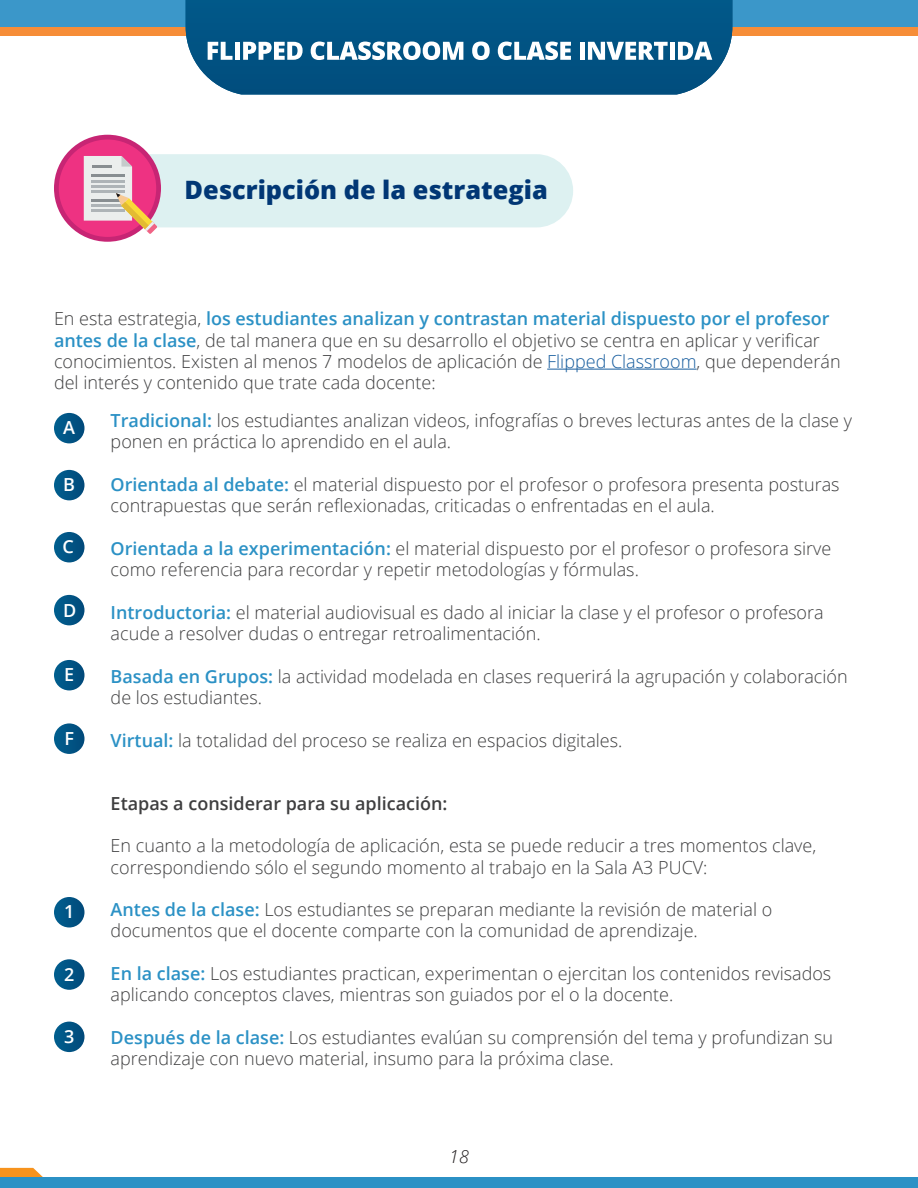
<style>
.page{position:relative;width:918px;height:1188px;background:#fff}
.page>*{position:absolute;margin:0;border:0;box-sizing:border-box;transform-origin:0 0}
.t1{font:800 25.35px "Open Sans";color:#013775}
.t2{font:300 18px/21.1px "Open Sans";color:#3e3e3f}
.t3{font:600 18px "Open Sans";color:#3e3e3f}
.t4{font:600 18px "Open Sans";color:#fff}
.t5{font:italic 300 18px "Open Sans";color:#231f20}
.s1{font-weight:600;color:#2b91c5}
.s2{color:#175d9e}
</style>
<div class="page">
<svg style="left:0;top:1168px;width:44px;height:10px"></svg>
<div style="left:0;top:1178px;width:918px;height:10px;background:#2b91c5"></div>
<hr style="left:547px;top:369px;width:150px;height:1px;background:#175d9e">
<svg style="left:54px;top:897px;width:31px;height:31px"></svg>
<svg style="left:54px;top:959px;width:31px;height:31px"></svg>
<div style="left:54px;top:1022px;width:31px;height:30px;background:#015485;border-radius:15px"></div>
<div style="left:54px;top:413px;width:30px;height:30px;background:#015485;border-radius:15px"></div>
<div style="left:54px;top:470px;width:30px;height:30px;background:#015485;border-radius:15px"></div>
<div style="left:54px;top:532px;width:30px;height:30px;background:#015485;border-radius:15px"></div>
<div style="left:54px;top:595px;width:30px;height:30px;background:#015485;border-radius:15px"></div>
<div style="left:54px;top:660px;width:31px;height:30px;background:#015485;border-radius:15px"></div>
<svg style="left:54px;top:723px;width:31px;height:31px"></svg>
<div style="left:0;top:0;width:918px;height:27px;background:#3b97c9"></div>
<div style="left:0;top:27px;width:918px;height:8px;background:#f68d38"></div>
<div style="left:186px;top:0;width:546px;height:94px;background:#015485"></div>
<svg style="left:208px;top:42px;width:25px;height:18px"></svg>
<div style="left:235px;top:42px;width:5px;height:18px;background:#fff"></div>
<svg style="left:243px;top:42px;width:60px;height:18px"></svg>
<svg style="left:311px;top:42px;width:152px;height:18px"></svg>
<svg style="left:472px;top:42px;width:18px;height:18px"></svg>
<svg style="left:498px;top:42px;width:73px;height:18px"></svg>
<div style="left:580px;top:42px;width:5px;height:18px;background:#fff"></div>
<svg style="left:588px;top:42px;width:80px;height:18px"></svg>
<div style="left:670px;top:42px;width:5px;height:18px;background:#fff"></div>
<svg style="left:678px;top:42px;width:34px;height:18px"></svg>
<div style="left:54px;top:135px;width:107px;height:107px;background:#c72574;border-radius:50%"></div>
<div style="left:59px;top:140px;width:97px;height:97px;background:#ee3282;border-radius:50%"></div>
<svg style="left:84px;top:154px;width:489px;height:80px;background:#e0e3e7"></svg>
<h1 class="t1" style="left:184px;top:170px;width:365px">Descripción de la estrategia</h1>
<p class="t2" style="left:54px;top:307px;width:788px">En esta estrategia, <span class="s1">los estudiantes analizan y contrastan material dispuesto por el profesor antes de la clase</span>, de tal manera que en su desarrollo el objetivo se centra en aplicar y verificar conocimientos. Existen al menos 7 modelos de aplicación de <span class="s2">Flipped Classroom</span>, que dependerán del interés y contenido que trate cada docente:</p>
<p class="t4" style="left:63px;top:415px;width:13px">A</p>
<p class="t4" style="left:63px;top:472px;width:13px">B</p>
<p class="t4" style="left:63px;top:534px;width:13px">C</p>
<p class="t4" style="left:63px;top:598px;width:15px">D</p>
<p class="t4" style="left:64px;top:662px;width:12px">E</p>
<p class="t4" style="left:64px;top:726px;width:11px">F</p>
<p class="t4" style="left:64px;top:899px;width:12px">1</p>
<p class="t4" style="left:64px;top:962px;width:12px">2</p>
<p class="t4" style="left:64px;top:1024px;width:12px">3</p>
<p class="t2" style="left:111px;top:410px;width:743px"><span class="s1">Tradicional:</span> los estudiantes analizan videos, infografías o breves lecturas antes de la clase y ponen en práctica lo aprendido en el aula.</p>
<p class="t2" style="left:111px;top:473px;width:731px"><span class="s1">Orientada al debate:</span> el material dispuesto por el profesor o profesora presenta posturas contrapuestas que serán reflexionadas, criticadas o enfrentadas en el aula.</p>
<p class="t2" style="left:111px;top:537px;width:722px"><span class="s1">Orientada a la experimentación:</span> el material dispuesto por el profesor o profesora sirve como referencia para recordar y repetir metodologías y fórmulas.</p>
<p class="t2" style="left:111px;top:601px;width:715px"><span class="s1">Introductoria:</span> el material audiovisual es dado al iniciar la clase y el profesor o profesora acude a resolver dudas o entregar retroalimentación.</p>
<p class="t2" style="left:111px;top:665px;width:739px"><span class="s1">Basada en Grupos:</span> la actividad modelada en clases requerirá la agrupación y colaboración de los estudiantes.</p>
<p class="t2" style="left:111px;top:729px;width:513px"><span class="s1">Virtual:</span> la totalidad del proceso se realiza en espacios digitales.</p>
<p class="t3" style="left:111px;top:791px;width:338px">Etapas a considerar para su aplicación:</p>
<p class="t2" style="left:111px;top:835px;width:707px">En cuanto a la metodología de aplicación, esta se puede reducir a tres momentos clave, correspondiendo sólo el segundo momento al trabajo en la Sala A3 PUCV:</p>
<p class="t2" style="left:111px;top:899px;width:663px"><span class="s1">Antes de la clase:</span> Los estudiantes se preparan mediante la revisión de material o documentos que el docente comparte con la comunidad de aprendizaje.</p>
<p class="t2" style="left:111px;top:963px;width:722px"><span class="s1">En la clase:</span> Los estudiantes practican, experimentan o ejercitan los contenidos revisados aplicando conceptos claves, mientras son guiados por el o la docente.</p>
<p class="t2" style="left:111px;top:1026px;width:724px"><span class="s1">Después de la clase:</span> Los estudiantes evalúan su comprensión del tema y profundizan su aprendizaje con nuevo material, insumo para la próxima clase.</p>
<p class="t5" style="left:449px;top:1144px;width:21px">18</p>
</div>
